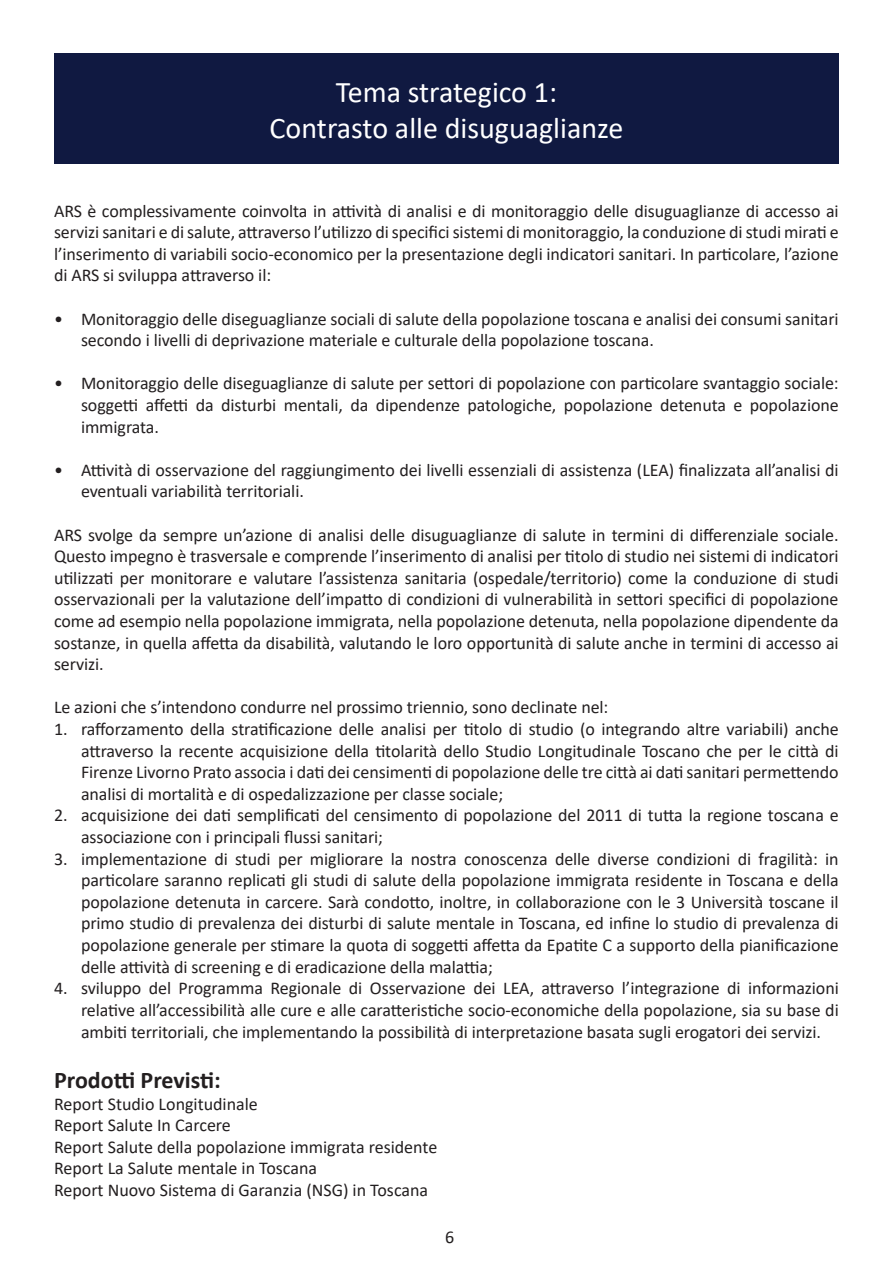
<style>
.page{position:relative;width:893px;height:1263px;background:#fff}
.page>*{position:absolute;margin:0;border:0;box-sizing:border-box;transform-origin:0 0}
.t1{font:30px/36px "Calibri";color:#fff;text-align:center}
.t2{font:700 24px "Calibri";color:#231f20}
.t3{font:18px/21.6px "Calibri";letter-spacing:-.005em;color:#231f20;text-align:justify}
</style>
<div class="page">
<div style="left:54px;top:53px;width:785px;height:111px;background:#101941"></div>
<h1 class="t1" style="left:270px;top:73px;width:355px">Tema strategico 1:<br>Contrasto alle disuguaglianze</h1>
<p class="t3" style="left:54px;top:199px;width:786px">ARS è complessivamente coinvolta in attività di analisi e di monitoraggio delle disuguaglianze di accesso ai servizi sanitari e di salute, attraverso l’utilizzo di specifici sistemi di monitoraggio, la conduzione di studi mirati e l’inserimento di variabili socio-economico per la presentazione degli indicatori sanitari. In particolare, l’azione di ARS si sviluppa attraverso il:</p>
<p class="t3" style="left:81px;top:307px;width:759px;text-indent:-27px">• Monitoraggio delle diseguaglianze sociali di salute della popolazione toscana e analisi dei consumi sanitari secondo i livelli di deprivazione materiale e culturale della popolazione toscana.</p>
<p class="t3" style="left:81px;top:372px;width:759px;text-indent:-27px">• Monitoraggio delle diseguaglianze di salute per settori di popolazione con particolare svantaggio sociale: soggetti affetti da disturbi mentali, da dipendenze patologiche, popolazione detenuta e popolazione immigrata.</p>
<p class="t3" style="left:81px;top:459px;width:759px;text-indent:-27px">• Attività di osservazione del raggiungimento dei livelli essenziali di assistenza (LEA) finalizzata all’analisi di eventuali variabilità territoriali.</p>
<p class="t3" style="left:54px;top:523px;width:786px">ARS svolge da sempre un’azione di analisi delle disuguaglianze di salute in termini di differenziale sociale.<br>Questo impegno è trasversale e comprende l’inserimento di analisi per titolo di studio nei sistemi di indicatori utilizzati per monitorare e valutare l’assistenza sanitaria (ospedale/territorio) come la conduzione di studi osservazionali per la valutazione dell’impatto di condizioni di vulnerabilità in settori specifici di popolazione come ad esempio nella popolazione immigrata, nella popolazione detenuta, nella popolazione dipendente da sostanze, in quella affetta da disabilità, valutando le loro opportunità di salute anche in termini di accesso ai servizi.</p>
<p class="t3" style="left:54px;top:696px;width:556px">Le azioni che s’intendono condurre nel prossimo triennio, sono declinate nel:</p>
<p class="t3" style="left:81px;top:718px;width:759px;text-indent:-27px">1. rafforzamento della stratificazione delle analisi per titolo di studio (o integrando altre variabili) anche attraverso la recente acquisizione della titolarità dello Studio Longitudinale Toscano che per le città di Firenze Livorno Prato associa i dati dei censimenti di popolazione delle tre città ai dati sanitari permettendo analisi di mortalità e di ospedalizzazione per classe sociale;</p>
<p class="t3" style="left:81px;top:804px;width:759px;text-indent:-27px">2. acquisizione dei dati semplificati del censimento di popolazione del 2011 di tutta la regione toscana e associazione con i principali flussi sanitari;</p>
<p class="t3" style="left:81px;top:847px;width:759px;text-indent:-27px">3. implementazione di studi per migliorare la nostra conoscenza delle diverse condizioni di fragilità: in particolare saranno replicati gli studi di salute della popolazione immigrata residente in Toscana e della popolazione detenuta in carcere. Sarà condotto, inoltre, in collaborazione con le 3 Università toscane il primo studio di prevalenza dei disturbi di salute mentale in Toscana, ed infine lo studio di prevalenza di popolazione generale per stimare la quota di soggetti affetta da Epatite C a supporto della pianificazione delle attività di screening e di eradicazione della malattia;</p>
<p class="t3" style="left:81px;top:977px;width:759px;text-indent:-27px">4. sviluppo del Programma Regionale di Osservazione dei LEA, attraverso l’integrazione di informazioni relative all’accessibilità alle cure e alle caratteristiche socio-economiche della popolazione, sia su base di ambiti territoriali, che implementando la possibilità di interpretazione basata sugli erogatori dei servizi.</p>
<h2 class="t2" style="left:54px;top:1063px;width:168px">Prodotti Previsti:</h2>
<p class="t3" style="left:54px;top:1092px;width:385px;text-align:left">Report Studio Longitudinale<br>Report Salute In Carcere<br>Report Salute della popolazione immigrata residente Report La Salute mentale in Toscana<br>Report Nuovo Sistema di Garanzia (NSG) in Toscana</p>
<p class="t3" style="left:445px;top:1225px;width:11px">6</p>
</div>
